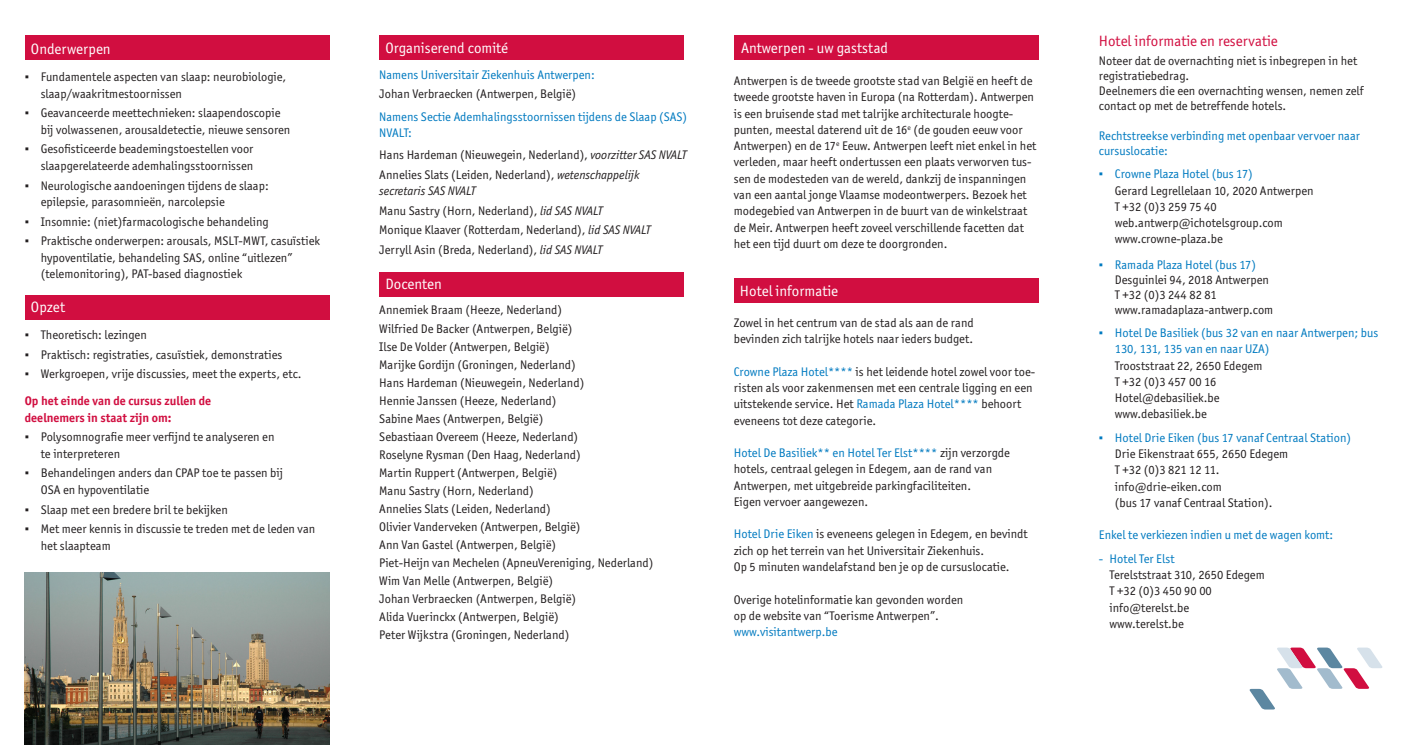
<style>
.page{position:relative;width:1418px;height:745px;background:#fff}
.page>*{position:absolute;margin:0;border:0;box-sizing:border-box;transform-origin:0 0}
.t1{font:15px "Officina Sans ITC Std";color:#fff}
.t2{font:15px "Officina Sans ITC Std";color:#d10e40}
.t3{font:12.5px/16.2px "Officina Sans ITC Std";color:#231f20}
.t4{font:12.5px/16.2px "Officina Sans ITC Std";color:#007ac0}
.t5{font:italic 12.5px/16.2px "Officina Sans ITC Std";color:#231f20}
.t6{font:700 12.5px/16.2px "Officina Sans ITC Std";color:#d10e40}
.s1{font-family:"Arial"}
.s2{font-style:italic}
.s3{font-style:normal}
.s4{color:#007ac0}
.s5{font-family:"Arial";color:#007ac0}
</style>
<div class="page">
<div style="left:379px;top:35px;width:305px;height:25px;background:#d10e40"></div>
<div style="left:379px;top:272px;width:305px;height:25px;background:#d10e40"></div>
<div style="left:25px;top:35px;width:305px;height:25px;background:#d10e40"></div>
<div style="left:25px;top:295px;width:305px;height:25px;background:#d10e40"></div>
<img style="left:25px;top:572px;width:305px;height:172px">
<svg style="left:1249px;top:647px;width:133px;height:62px"></svg>
<div style="left:733px;top:35px;width:305px;height:25px;background:#d10e40"></div>
<div style="left:733px;top:277px;width:305px;height:25px;background:#d10e40"></div>
<p class="t1" style="left:31px;top:41px;width:81px">Onderwerpen</p>
<p class="t3" style="left:41px;top:69px;width:247px;text-indent:-16px"><span class="s1">▪</span> Fundamentele aspecten van slaap: neurobiologie, slaap/waakritmestoornissen</p>
<p class="t3" style="left:41px;top:105px;width:251px;text-indent:-16px"><span class="s1">▪</span> Geavanceerde meettechnieken: slaapendoscopie bij volwassenen, arousaldetectie, nieuwe sensoren</p>
<p class="t3" style="left:25px;top:141px;width:230px;text-align:right"><span class="s1">▪</span> Gesofisticeerde beademingstoestellen voor slaapgerelateerde ademhalingsstoornissen</p>
<p class="t3" style="left:41px;top:177px;width:229px;text-indent:-16px"><span class="s1">▪</span> Neurologische aandoeningen tijdens de slaap: epilepsie, parasomnieën, narcolepsie</p>
<p class="t3" style="left:25px;top:213px;width:245px"><span class="s1">▪</span> Insomnie: (niet)farmacologische behandeling</p>
<p class="t3" style="left:41px;top:233px;width:281px;text-indent:-16px"><span class="s1">▪</span> Praktische onderwerpen: arousals, MSLT-MWT, casuïstiek hypoventilatie, behandeling SAS, online “uitlezen” (telemonitoring), PAT-based diagnostiek</p>
<p class="t1" style="left:31px;top:298px;width:36px">Opzet</p>
<p class="t3" style="left:25px;top:326px;width:124px"><span class="s1">▪</span> Theoretisch: lezingen</p>
<p class="t3" style="left:25px;top:346px;width:259px"><span class="s1">▪</span> Praktisch: registraties, casuïstiek, demonstraties</p>
<p class="t3" style="left:25px;top:365px;width:278px"><span class="s1">▪</span> Werkgroepen, vrije discussies, meet the experts, etc.</p>
<p class="t6" style="left:25px;top:392px;width:188px">Op het einde van de cursus zullen de deelnemers in staat zijn om:</p>
<p class="t3" style="left:41px;top:428px;width:235px;text-indent:-16px"><span class="s1">▪</span> Polysomnografie meer verfijnd te analyseren en te interpreteren</p>
<p class="t3" style="left:41px;top:464px;width:244px;text-indent:-16px"><span class="s1">▪</span> Behandelingen anders dan CPAP toe te passen bij<br>OSA en hypoventilatie</p>
<p class="t3" style="left:25px;top:500px;width:205px"><span class="s1">▪</span> Slaap met een bredere bril te bekijken</p>
<p class="t3" style="left:41px;top:520px;width:276px;text-indent:-16px"><span class="s1">▪</span> Met meer kennis in discussie te treden met de leden van het slaapteam</p>
<p class="t1" style="left:385px;top:39px;width:124px">Organiserend comité</p>
<p class="t4" style="left:379px;top:67px;width:217px">Namens Universitair Ziekenhuis Antwerpen:</p>
<p class="t3" style="left:379px;top:85px;width:198px">Johan Verbraecken (Antwerpen, België)</p>
<p class="t4" style="left:379px;top:108px;width:309px">Namens Sectie Ademhalingsstoornissen tijdens de Slaap (SAS)<br>NVALT:</p>
<p class="t3" style="left:379px;top:146px;width:309px">Hans Hardeman (Nieuwegein, Nederland), <span class="s2">voorzitter SAS NVALT</span></p>
<p class="t5" style="left:379px;top:166px;width:262px"><span class="s3">Annelies Slats (Leiden, Nederland),</span> wetenschappelijk secretaris SAS NVALT</p>
<p class="t3" style="left:379px;top:202px;width:225px">Manu Sastry (Horn, Nederland), <span class="s2">lid SAS NVALT</span></p>
<p class="t3" style="left:379px;top:222px;width:273px">Monique Klaaver (Rotterdam, Nederland), <span class="s2">lid SAS NVALT</span></p>
<p class="t3" style="left:379px;top:242px;width:224px">Jerryll Asin (Breda, Nederland), <span class="s2">lid SAS NVALT</span></p>
<p class="t1" style="left:385px;top:275px;width:58px">Docenten</p>
<p class="t3" style="left:379px;top:302px;width:184px">Annemiek Braam (Heeze, Nederland)</p>
<p class="t3" style="left:379px;top:320px;width:195px">Wilfried De Backer (Antwerpen, België)</p>
<p class="t3" style="left:379px;top:338px;width:172px">Ilse De Volder (Antwerpen, België)</p>
<p class="t3" style="left:379px;top:356px;width:198px">Marijke Gordijn (Groningen, Nederland)</p>
<p class="t3" style="left:379px;top:374px;width:206px">Hans Hardeman (Nieuwegein, Nederland)</p>
<p class="t3" style="left:379px;top:392px;width:179px">Hennie Janssen (Heeze, Nederland)</p>
<p class="t3" style="left:379px;top:410px;width:165px">Sabine Maes (Antwerpen, België)</p>
<p class="t3" style="left:379px;top:428px;width:200px">Sebastiaan Overeem (Heeze, Nederland)</p>
<p class="t3" style="left:379px;top:446px;width:203px">Roselyne Rysman (Den Haag, Nederland)</p>
<p class="t3" style="left:379px;top:464px;width:180px">Martin Ruppert (Antwerpen, België)</p>
<p class="t3" style="left:379px;top:482px;width:156px">Manu Sastry (Horn, Nederland)</p>
<p class="t3" style="left:379px;top:500px;width:173px">Annelies Slats (Leiden, Nederland)</p>
<p class="t3" style="left:379px;top:518px;width:203px">Olivier Vanderveken (Antwerpen, België)</p>
<p class="t3" style="left:379px;top:536px;width:178px">Ann Van Gastel (Antwerpen, België)</p>
<p class="t3" style="left:379px;top:554px;width:276px">Piet-Heijn van Mechelen (ApneuVereniging, Nederland)</p>
<p class="t3" style="left:379px;top:572px;width:175px">Wim Van Melle (Antwerpen, België)</p>
<p class="t3" style="left:379px;top:590px;width:198px">Johan Verbraecken (Antwerpen, België)</p>
<p class="t3" style="left:379px;top:608px;width:181px">Alida Vuerinckx (Antwerpen, België)</p>
<p class="t3" style="left:379px;top:626px;width:192px">Peter Wijkstra (Groningen, Nederland)</p>
<p class="t1" style="left:741px;top:39px;width:149px">Antwerpen - uw gaststad</p>
<p class="t3" style="left:733px;top:73px;width:304px">Antwerpen is de tweede grootste stad van België en heeft de tweede grootste haven in Europa (na Rotterdam). Antwerpen is een bruisende stad met talrijke architecturale hoogte&shy;punten, meestal daterend uit de 16<sup>e</sup> (de gouden eeuw voor Antwerpen) en de 17<sup>e</sup> Eeuw. Antwerpen leeft niet enkel in het verleden, maar heeft ondertussen een plaats verworven tus&shy;sen de modesteden van de wereld, dankzij de inspanningen van een aantal jonge Vlaamse modeontwerpers. Bezoek het modegebied van Antwerpen in de buurt van de winkelstraat de Meir. Antwerpen heeft zoveel verschillende facetten dat het een tijd duurt om deze te doorgronden.</p>
<p class="t1" style="left:740px;top:282px;width:100px">Hotel informatie</p>
<p class="t3" style="left:733px;top:314px;width:241px">Zowel in het centrum van de stad als aan de rand bevinden zich talrijke hotels naar ieders budget.</p>
<p class="t3" style="left:733px;top:363px;width:303px"><span class="s4">Crowne Plaza Hotel****</span> is het leidende hotel zowel voor toe&shy;risten als voor zakenmensen met een centrale ligging en een uitstekende service. Het <span class="s4">Ramada Plaza Hotel****</span> behoort eveneens tot deze categorie.</p>
<p class="t3" style="left:733px;top:444px;width:278px"><span class="s4">Hotel De Basiliek** en Hotel Ter Elst****</span> zijn verzorgde hotels, centraal gelegen in Edegem, aan de rand van Antwerpen, met uitgebreide parkingfaciliteiten.<br>Eigen vervoer aangewezen.</p>
<p class="t3" style="left:733px;top:525px;width:295px"><span class="s4">Hotel Drie Eiken</span> is eveneens gelegen in Edegem, en bevindt zich op het terrein van het Universitair Ziekenhuis.<br>Op 5 minuten wandelafstand ben je op de cursuslocatie.</p>
<p class="t3" style="left:733px;top:590px;width:231px">Overige hotelinformatie kan gevonden worden op de website van “Toerisme Antwerpen”. <span class="s4">www.visitantwerp.be</span></p>
<p class="t2" style="left:1098px;top:33px;width:180px">Hotel informatie en reservatie</p>
<p class="t3" style="left:1098px;top:53px;width:260px;line-height:15px">Noteer dat de overnachting niet is inbegrepen in het registratiebedrag.</p>
<p class="t3" style="left:1098px;top:83px;width:266px;line-height:15px">Deelnemers die een overnachting wensen, nemen zelf contact op met de betreffende hotels.</p>
<p class="t4" style="left:1098px;top:128px;width:262px;line-height:15px">Rechtstreekse verbinding met openbaar vervoer naar cursuslocatie:</p>
<p class="t3" style="left:1114px;top:166px;width:200px;text-indent:-16px"><span class="s5">▪</span> <span class="s4">Crowne Plaza Hotel (bus 17)<br></span>Gerard Legrellelaan 10, 2020 Antwerpen<br>T +32 (0)3 259 75 40 web.antwerp@ichotelsgroup.com www.crowne-plaza.be</p>
<p class="t3" style="left:1114px;top:256px;width:160px;line-height:15px;text-indent:-16px"><span class="s5">▪</span> <span class="s4">Ramada Plaza Hotel (bus 17)<br></span>Desguinlei 94, 2018 Antwerpen<br>T +32 (0)3 244 82 81 www.ramadaplaza-antwerp.com</p>
<p class="t3" style="left:1114px;top:324px;width:265px;text-indent:-16px"><span class="s5">▪</span> <span class="s4">Hotel De Basiliek (bus 32 van en naar Antwerpen; bus<br>130, 131, 135 van en naar UZA)<br></span>Trooststraat 22, 2650 Edegem<br>T +32 (0)3 457 00 16<br>Hotel@debasiliek.be<br>www.debasiliek.be</p>
<p class="t3" style="left:1114px;top:429px;width:238px;text-indent:-16px"><span class="s5">▪</span> <span class="s4">Hotel Drie Eiken (bus 17 vanaf Centraal Station)<br></span>Drie Eikenstraat 655, 2650 Edegem<br>T +32 (0)3 821 12 11.<br>info@drie-eiken.com<br>(bus 17 vanaf Centraal Station).</p>
<p class="t4" style="left:1098px;top:526px;width:236px">Enkel te verkiezen indien u met de wagen komt:</p>
<p class="t3" style="left:1109px;top:550px;width:157px;text-indent:-11px"><span class="s4">- Hotel Ter Elst<br></span>Terelststraat 310, 2650 Edegem<br>T +32 (0)3 450 90 00 info@terelst.be www.terelst.be</p>
</div>
